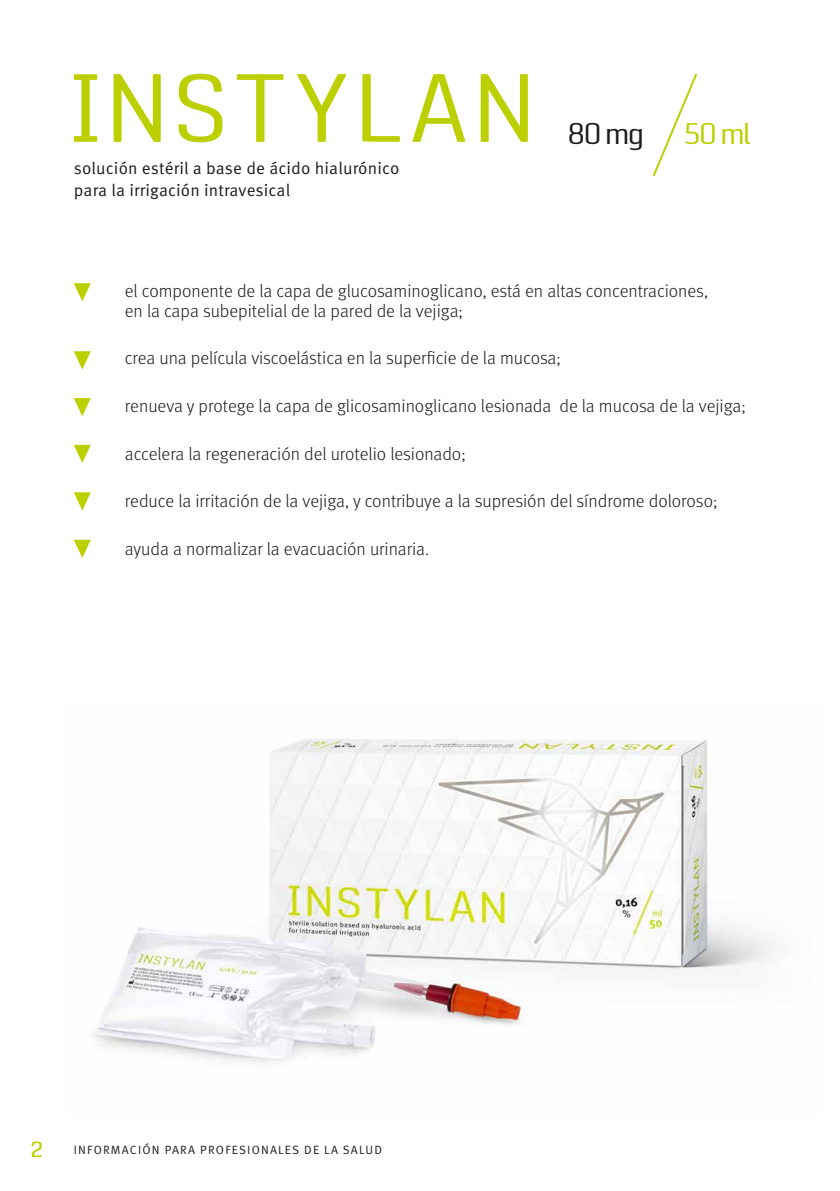
<style>
.page{position:relative;width:840px;height:1191px;background:#fff}
.page>*{position:absolute;margin:0;border:0;box-sizing:border-box;transform-origin:0 0}
.t1{font:30px "Pancetta Pro";color:#1d1d1b}
.t2{font:30px "Pancetta Pro";color:#bccf00}
.t3{font:500 22px "Pancetta Pro";color:#bccf00}
.t4{font:300 18px/20px "Meta Pro";color:#1d1d1b}
.t5{font:17px/22px "Meta Pro Norm";letter-spacing:.01em;color:#1d1d1b}
.t6{font:12px "Meta Pro Norm";letter-spacing:.1em;color:#1d1d1b}
</style>
<div class="page">
<img style="left:94px;top:733px;width:682px;height:329px">
<svg style="left:653px;top:73px;width:44px;height:104px"></svg>
<svg style="left:74px;top:283px;width:17px;height:18px"></svg>
<svg style="left:74px;top:351px;width:17px;height:18px"></svg>
<svg style="left:74px;top:398px;width:17px;height:18px"></svg>
<svg style="left:74px;top:445px;width:17px;height:18px"></svg>
<svg style="left:74px;top:492px;width:17px;height:18px"></svg>
<svg style="left:74px;top:540px;width:17px;height:18px"></svg>
<svg style="left:74px;top:74px;width:23px;height:68px"></svg>
<svg style="left:113px;top:74px;width:48px;height:68px"></svg>
<svg style="left:178px;top:74px;width:44px;height:68px"></svg>
<svg style="left:237px;top:74px;width:46px;height:68px"></svg>
<svg style="left:296px;top:74px;width:50px;height:68px"></svg>
<svg style="left:362px;top:74px;width:37px;height:68px"></svg>
<svg style="left:412px;top:74px;width:53px;height:68px"></svg>
<svg style="left:480px;top:74px;width:47px;height:68px"></svg>
<p class="t5" style="left:74px;top:156px;width:327px">solución estéril a base de ácido hialurónico para la irrigación intravesical</p>
<h1 class="t1" style="left:567px;top:117px;width:77px">80 mg</h1>
<h1 class="t2" style="left:683px;top:117px;width:68px">50 ml</h1>
<p class="t4" style="left:125px;top:280px;width:584px">el componente de la capa de glucosaminoglicano, está en altas concentraciones, en la capa subepitelial de la pared de la vejiga;</p>
<p class="t4" style="left:125px;top:347px;width:437px">crea una película viscoelástica en la superficie de la mucosa;</p>
<p class="t4" style="left:125px;top:395px;width:622px">renueva y protege la capa de glicosaminoglicano lesionada de la mucosa de la vejiga;</p>
<p class="t4" style="left:125px;top:442px;width:342px">accelera la regeneración del urotelio lesionado;</p>
<p class="t4" style="left:125px;top:490px;width:593px">reduce la irritación de la vejiga, y contribuye a la supresión del síndrome doloroso;</p>
<p class="t4" style="left:125px;top:538px;width:305px">ayuda a normalizar la evacuación urinaria.</p>
<p class="t3" style="left:31px;top:1137px;width:14px">2</p>
<p class="t6" style="left:74px;top:1140px;width:309px">INFORMACIÓN PARA PROFESIONALES DE LA SALUD</p>
</div>
